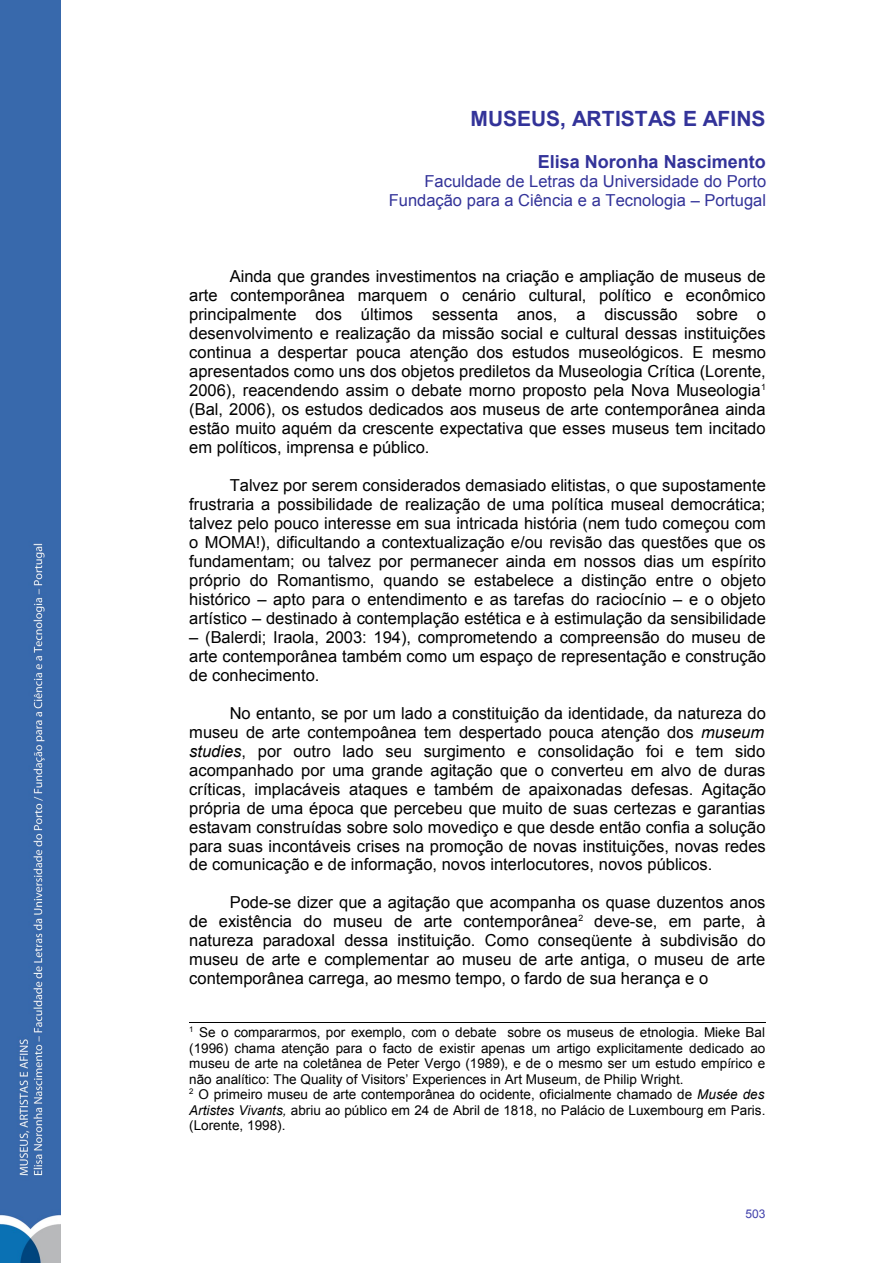
<style>
.page{position:relative;width:893px;height:1263px;background:#fff}
.page>*{position:absolute;margin:0;border:0;box-sizing:border-box;transform-origin:0 0}
.t1{font:700 21px "Arial";color:#339}
.t2{font:700 18px "Arial";color:#339}
.t3{font:16.5px/19px "Arial";color:#000;text-align:justify}
.t4{font:16.5px/19px "Arial";color:#339;text-align:right}
.t5{font:13.5px/15.6px "Arial";color:#000}
.t6{font:12px "Arial";color:#4040ab}
.s1{font-style:italic}
</style>
<div class="page">
<img style="left:0;top:0;width:61px;height:1263px">
<hr style="left:189px;top:1022px;width:576px;height:1px;background:#000">
<p class="t1" style="left:470px;top:107px;width:296px">MUSEUS, ARTISTAS E AFINS</p>
<p class="t2" style="left:537px;top:152px;width:229px">Elisa Noronha Nascimento</p>
<p class="t4" style="left:389px;top:172px;width:379px">Faculdade de Letras da Universidade do Porto<br>Fundação para a Ciência e a Tecnologia – Portugal</p>
<p class="t3" style="left:189px;top:267px;width:578px;text-indent:40px">Ainda que grandes investimentos na criação e ampliação de museus de arte contemporânea marquem o cenário cultural, político e econômico principalmente dos últimos sessenta anos, a discussão sobre o desenvolvimento e realização da missão social e cultural dessas instituições continua a despertar pouca atenção dos estudos museológicos. E mesmo apresentados como uns dos objetos prediletos da Museologia Crítica (Lorente, 2006), reacendendo assim o debate morno proposto pela Nova Museologia<sup>1 </sup>(Bal, 2006), os estudos dedicados aos museus de arte contemporânea ainda estão muito aquém da crescente expectativa que esses museus tem incitado em políticos, imprensa e público.</p>
<p class="t3" style="left:189px;top:476px;width:578px;text-indent:40px">Talvez por serem considerados demasiado elitistas, o que supostamente frustraria a possibilidade de realização de uma política museal democrática; talvez pelo pouco interesse em sua intricada história (nem tudo começou com o MOMA!), dificultando a contextualização e/ou revisão das questões que os fundamentam; ou talvez por permanecer ainda em nossos dias um espírito próprio do Romantismo, quando se estabelece a distinção entre o objeto histórico – apto para o entendimento e as tarefas do raciocínio – e o objeto artístico – destinado à contemplação estética e à estimulação da sensibilidade</p>
<p class="t3" style="left:189px;top:627px;width:578px">– (Balerdi; Iraola, 2003: 194), comprometendo a compreensão do museu de arte contemporânea também como um espaço de representação e construção de conhecimento.</p>
<p class="t3" style="left:189px;top:703px;width:578px;text-indent:41px">No entanto, se por um lado a constituição da identidade, da natureza do museu de arte contempoânea tem despertado pouca atenção dos <span class="s1">museum studies</span>, por outro lado seu surgimento e consolidação foi e tem sido acompanhado por uma grande agitação que o converteu em alvo de duras críticas, implacáveis ataques e também de apaixonadas defesas. Agitação própria de uma época que percebeu que muito de suas certezas e garantias estavam construídas sobre solo movediço e que desde então confia a solução para suas incontáveis crises na promoção de novas instituições, novas redes de comunicação e de informação, novos interlocutores, novos públicos.</p>
<p class="t3" style="left:189px;top:893px;width:578px;text-indent:40px">Pode-se dizer que a agitação que acompanha os quase duzentos anos de existência do museu de arte contemporânea<sup>2</sup> deve-se, em parte, à natureza paradoxal dessa instituição. Como conseqüente à subdivisão do museu de arte e complementar ao museu de arte antiga, o museu de arte contemporânea carrega, ao mesmo tempo, o fardo de sua herança e o</p>
<p class="t5" style="left:189px;top:1025px;width:577px"><sup>1</sup> Se o compararmos, por exemplo, com o debate sobre os museus de etnologia. Mieke Bal (1996) chama atenção para o facto de existir apenas um artigo explicitamente dedicado ao museu de arte na coletânea de Peter Vergo (1989), e de o mesmo ser um estudo empírico e não analítico: The Quality of Visitors’ Experiences in Art Museum, de Philip Wright.<br><sup>2</sup> O primeiro museu de arte contemporânea do ocidente, oficialmente chamado de <span class="s1">Musée des Artistes Vivants,</span> abriu ao público em 24 de Abril de 1818, no Palácio de Luxembourg em Paris. (Lorente, 1998).</p>
<p class="t6" style="left:745px;top:1206px;width:22px">503</p>
</div>
